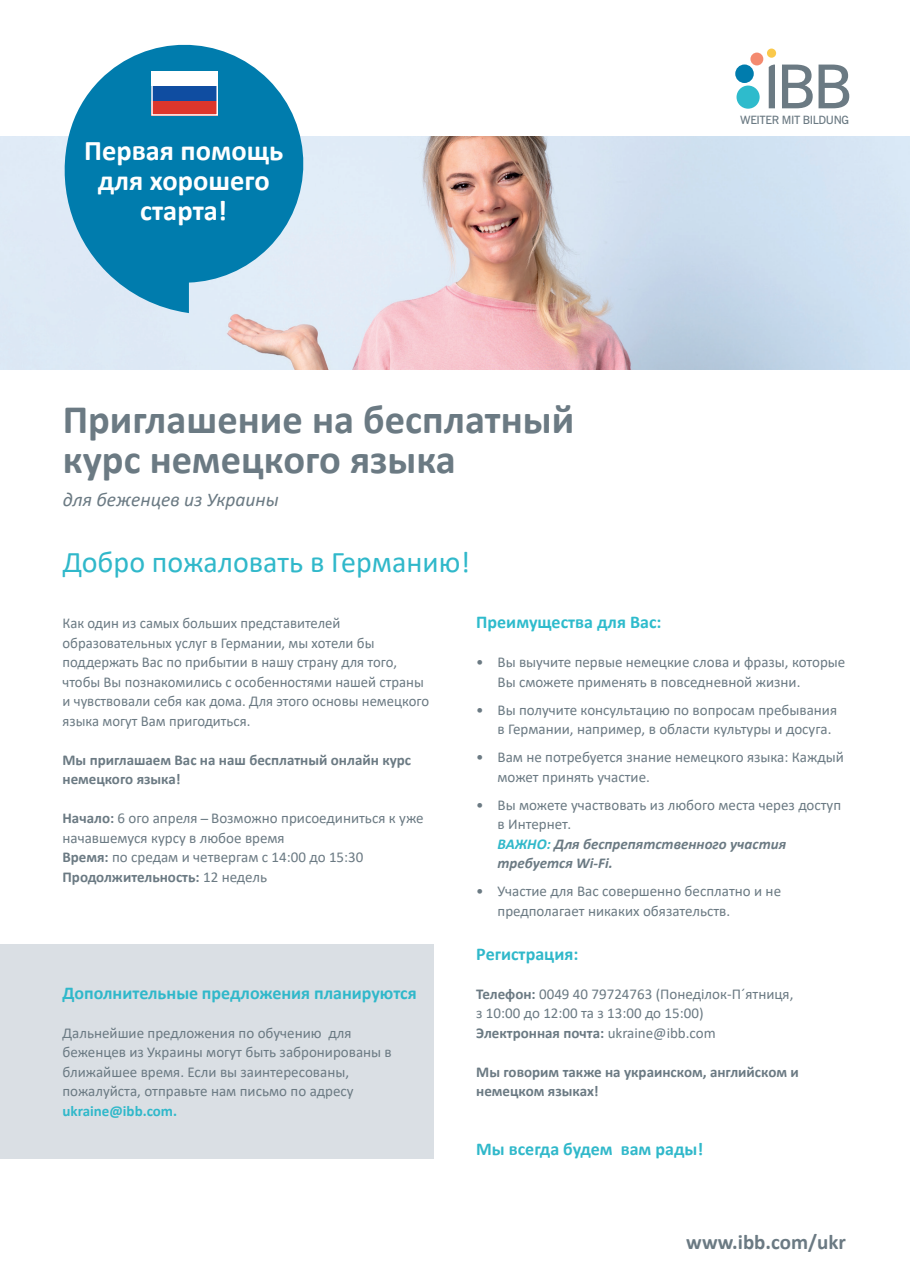
<style>
.page{position:relative;width:910px;height:1280px;background:#fff}
.page>*{position:absolute;margin:0;border:0;box-sizing:border-box;transform-origin:0 0}
.t1{font:700 40.5px/40.5px "Calibri";color:#6b7a83}
.t2{font:30px "Calibri";color:#30b8ca}
.t3{font:700 28.5px/30px "Calibri";color:#fff;text-align:center}
.t4{font:700 21px "Calibri";color:#6b7a83}
.t5{font:italic 19.5px "Calibri";color:#6b7a83}
.t6{font:700 18px "Calibri";color:#30b8ca}
.t7{font:700 18px "Calibri";color:#2ebbcc}
.t8{font:15px/19.5px "Calibri";color:#6b7a83}
.t9{font:700 15px/19.5px "Calibri";color:#6b7a83}
.t10{font:700 15px "Calibri";color:#30b8ca}
.t11{font:600 11.4px "News Gothic BT";letter-spacing:-.04em;color:#6b7a83}
.s1{font-weight:700}
.s2{font-weight:700;font-style:italic;color:#30b8ca}
.s3{font-weight:700;font-style:italic}
</style>
<div class="page">
<svg style="left:769px;top:65px;width:6px;height:43px"></svg>
<svg style="left:782px;top:65px;width:67px;height:43px"></svg>
<div style="left:736px;top:86px;width:24px;height:23px;background:#2ebbcc;border-radius:50%"></div>
<div style="left:735px;top:64px;width:19px;height:19px;background:#007cad;border-radius:50%"></div>
<div style="left:750px;top:53px;width:13px;height:12px;background:#f48a6f;border-radius:50%"></div>
<div style="left:767px;top:49px;width:9px;height:9px;background:#fac94b;border-radius:50%"></div>
<img style="left:0;top:136px;width:910px;height:234px">
<svg style="left:57px;top:44px;width:258px;height:269px;background:#4fa4c7"></svg>
<div style="left:151px;top:71px;width:67px;height:15px;background:#fff"></div>
<div style="left:151px;top:86px;width:67px;height:15px;background:#0f4da1"></div>
<div style="left:151px;top:101px;width:67px;height:15px;background:#dc362c"></div>
<div style="left:151px;top:71px;width:67px;height:45px;border:2px solid #fff"></div>
<div style="left:0;top:944px;width:434px;height:215px;background:#dadfe4"></div>
<h3 class="t3" style="left:84px;top:135px;width:201px">Первая помощь для хорошего старта!</h3>
<h1 class="t1" style="left:63px;top:398px;width:513px">Приглашение на бесплатный курс немецкого языка</h1>
<h3 class="t5" style="left:63px;top:486px;width:218px">для беженцев из Украины</h3>
<h2 class="t2" style="left:63px;top:541px;width:409px">Добро пожаловать в Германию!</h2>
<p class="t11" style="left:740px;top:113px;width:110px">WEITER MIT BILDUNG</p>
<p class="t8" style="left:63px;top:613px;width:368px">Как один из самых больших представителей образовательных услуг в Германии, мы хотели бы поддержать Вас по прибытии в нашу страну для того, чтобы Вы познакомились с особенностями нашей страны и чувствовали себя как дома. Для этого основы немецкого языка могут Вам пригодиться.</p>
<p class="t9" style="left:63px;top:750px;width:350px">Мы приглашаем Вас на наш бесплатный онлайн курс немецкого языка!</p>
<p class="t8" style="left:63px;top:808px;width:363px"><span class="s1">Начало:</span> 6 ого апреля ̶Возможно присоединиться к уже начавшемуся курсу в любое время<br><span class="s1">Время:</span> по средам и четвергам c 14:00 до 15:30<br><span class="s1">Продолжительность:</span> 12 недель</p>
<p class="t6" style="left:63px;top:980px;width:356px">Дополнительные предложения планируются</p>
<p class="t8" style="left:63px;top:1022px;width:331px">Дальнейшие предложения по обучению для беженцев из Украины могут быть забронированы в ближайшее время. Если вы заинтересованы, пожалуйста, отправьте нам письмо по адресу</p>
<p class="t10" style="left:63px;top:1100px;width:116px">ukraine@ibb.com.</p>
<p class="t7" style="left:476px;top:609px;width:187px">Преимущества для Вас:</p>
<p class="t8" style="left:497px;top:652px;width:349px;text-indent:-21px">• Вы выучите первые немецкие слова и фразы, которые<br>Вы сможете применять в повседневной жизни.</p>
<p class="t8" style="left:497px;top:699px;width:341px;text-indent:-21px">• Вы получите консультацию по вопросам пребывания в Германии, например, в области культуры и досуга.</p>
<p class="t8" style="left:497px;top:747px;width:348px;text-indent:-21px">• Вам не потребуется знание немецкого языка: Каждый может принять участие.</p>
<p class="t8" style="left:497px;top:794px;width:345px;text-indent:-21px">• Вы можете участвовать из любого места через доступ в Интернет.<br><span class="s2">ВАЖНО:</span> <span class="s3">Для беспрепятственного участия требуется Wi-Fi.</span></p>
<p class="t8" style="left:497px;top:881px;width:285px;text-indent:-21px">• Участие для Вас совершенно бесплатно и не предполагает никаких обязательств.</p>
<p class="t6" style="left:476px;top:941px;width:104px">Регистрация:</p>
<p class="t8" style="left:476px;top:983px;width:319px"><span class="s1">Телефон:</span> 0049 40 79724763 (Понеділок-П´ятниця, з 10:00 до 12:00 та з 13:00 до 15:00)<br><span class="s1">Электронная почта:</span> ukraine@ibb.com</p>
<p class="t9" style="left:476px;top:1062px;width:324px">Мы говорим также на украинском, английском и немецком языках!</p>
<p class="t6" style="left:476px;top:1136px;width:228px">Мы всегда будем вам рады!</p>
<h3 class="t4" style="left:686px;top:1227px;width:161px">www.ibb.com/ukr</h3>
</div>
